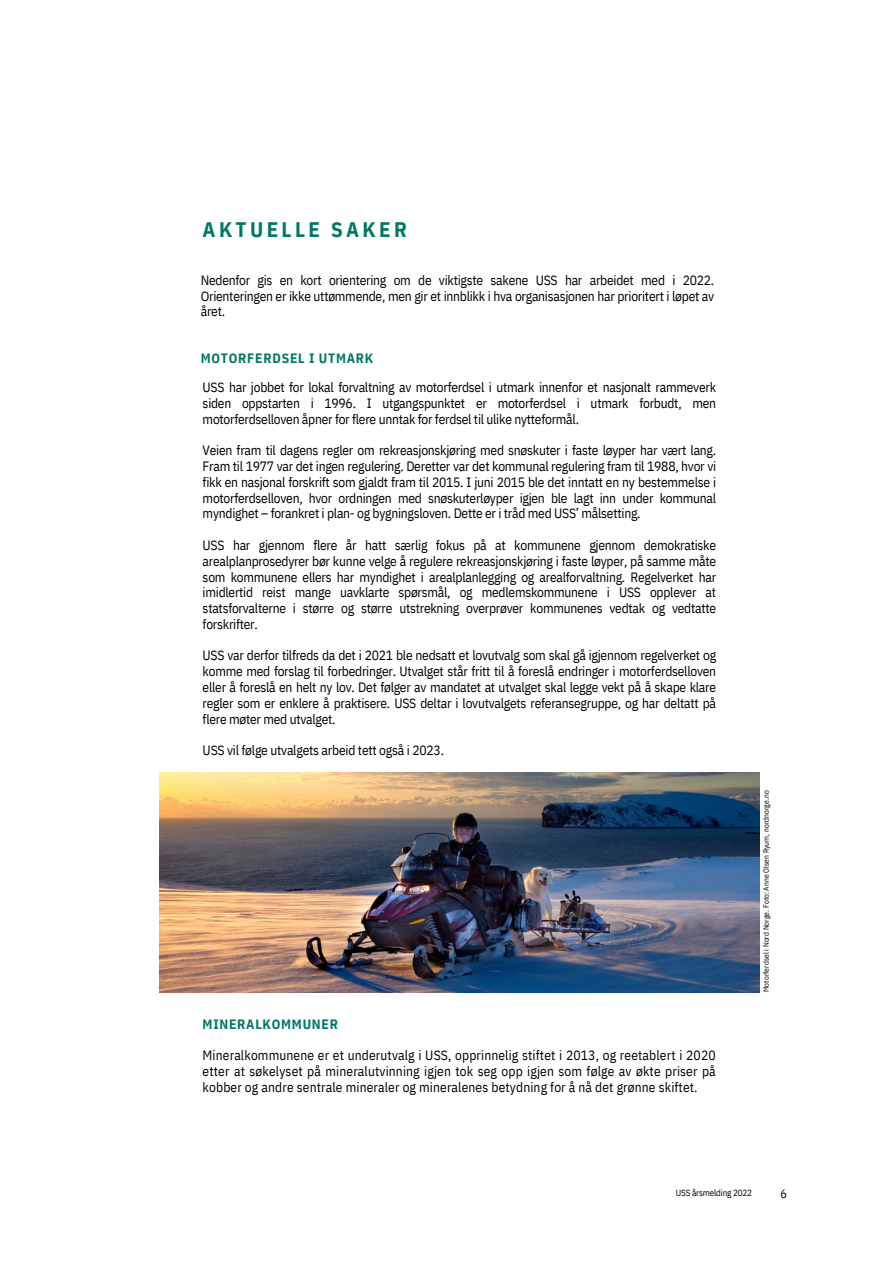
<style>
.page{position:relative;width:894px;height:1264px;background:#fff}
.page>*{position:absolute;margin:0;border:0;box-sizing:border-box;transform-origin:0 0}
.t1{font:700 21px "IBM Plex Sans Cond";letter-spacing:.16em;color:#007864}
.t2{font:13.5px/15.8px "IBM Plex Sans Cond";letter-spacing:-.02em;color:#000;text-align:justify}
.t3{font:700 13.5px "IBM Plex Sans Cond";letter-spacing:.055em;color:#007864}
.t4{font:12px "IBM Plex Sans Cond";color:#000}
.t5{font:9px "IBM Plex Sans Cond";letter-spacing:-.015em;color:#000}
.t6{font:7.5px "IBM Plex Sans Cond";letter-spacing:.01em;color:#000}
</style>
<div class="page">
<img style="left:159px;top:773px;width:600px;height:219px">
<p class="t1" style="left:202px;top:215px;width:206px">AKTUELLE SAKER</p>
<p class="t2" style="left:201px;top:272px;width:515px">Nedenfor gis en kort orientering om de viktigste sakene USS har arbeidet med i 2022.<br>Orienteringen er ikke uttømmende, men gir et innblikk i hva organisasjonen har prioritert i løpet av året.</p>
<p class="t3" style="left:201px;top:349px;width:174px">MOTORFERDSEL I UTMARK</p>
<p class="t2" style="left:202px;top:379px;width:515px">USS har jobbet for lokal forvaltning av motorferdsel i utmark innenfor et nasjonalt rammeverk siden oppstarten i 1996. I utgangspunktet er motorferdsel i utmark forbudt, men motorferdselloven åpner for flere unntak for ferdsel til ulike nytteformål.</p>
<p class="t2" style="left:202px;top:442px;width:515px">Veien fram til dagens regler om rekreasjonskjøring med snøskuter i faste løyper har vært lang.<br>Fram til 1977 var det ingen regulering. Deretter var det kommunal regulering fram til 1988, hvor vi fikk en nasjonal forskrift som gjaldt fram til 2015. I juni 2015 ble det inntatt en ny bestemmelse i motorferdselloven, hvor ordningen med snøskuterløyper igjen ble lagt inn under kommunal myndighet – forankret i plan- og bygningsloven. Dette er i tråd med USS’ målsetting.</p>
<p class="t2" style="left:202px;top:537px;width:515px">USS har gjennom flere år hatt særlig fokus på at kommunene gjennom demokratiske arealplanprosedyrer bør kunne velge å regulere rekreasjonskjøring i faste løyper, på samme måte som kommunene ellers har myndighet i arealplanlegging og arealforvaltning. Regelverket har imidlertid reist mange uavklarte spørsmål, og medlemskommunene i USS opplever at statsforvalterne i større og større utstrekning overprøver kommunenes vedtak og vedtatte forskrifter.</p>
<p class="t2" style="left:202px;top:647px;width:515px">USS var derfor tilfreds da det i 2021 ble nedsatt et lovutvalg som skal gå igjennom regelverket og komme med forslag til forbedringer. Utvalget står fritt til å foreslå endringer i motorferdselloven eller å foreslå en helt ny lov. Det følger av mandatet at utvalget skal legge vekt på å skape klare regler som er enklere å praktisere. USS deltar i lovutvalgets referansegruppe, og har deltatt på flere møter med utvalget.</p>
<p class="t2" style="left:202px;top:742px;width:243px">USS vil følge utvalgets arbeid tett også i 2023.</p>
<p class="t3" style="left:202px;top:1015px;width:137px">MINERALKOMMUNER</p>
<p class="t2" style="left:202px;top:1047px;width:514px">Mineralkommunene er et underutvalg i USS, opprinnelig stiftet i 2013, og reetablert i 2020 etter at søkelyset på mineralutvinning igjen tok seg opp igjen som følge av økte priser på kobber og andre sentrale mineraler og mineralenes betydning for å nå det grønne skiftet.</p>
<p class="t6" style="left:761px;top:992px;width:203px;rotate:-90deg">Motorferdsel i Nord Norge. Foto: Anne Olsen Ryum, nordnorge.no</p>
<p class="t5" style="left:675px;top:1187px;width:78px">USS årsmelding 2022</p>
<p class="t4" style="left:780px;top:1185px;width:8px">6</p>
</div>
